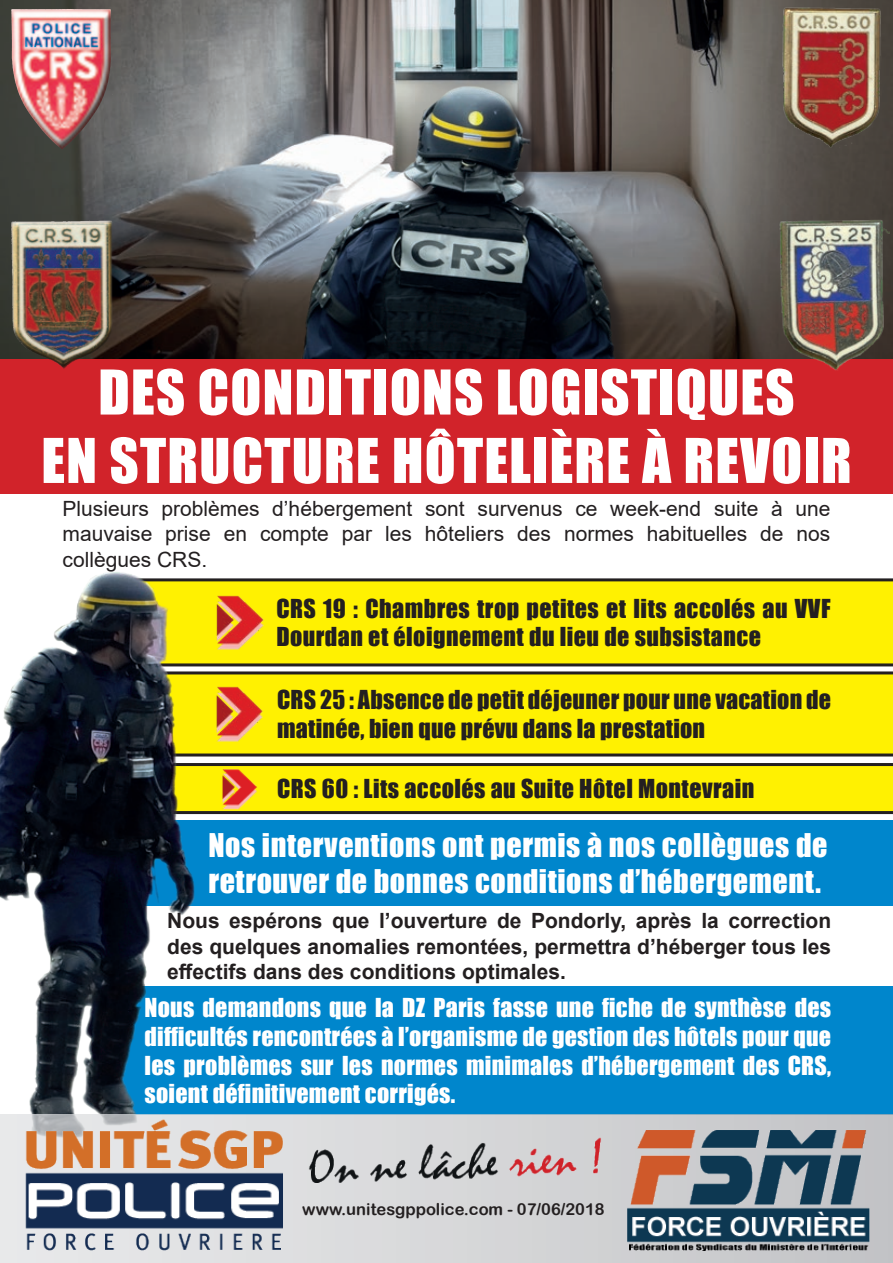
<style>
.page{position:relative;width:893px;height:1263px;background:#fff}
.page>*{position:absolute;margin:0;border:0;box-sizing:border-box;transform-origin:0 0}
.t1{font:57px/68.4px "Impact";letter-spacing:.02em;color:#fff;text-align:center}
.t2{font:30px/36px "Impact";letter-spacing:.02em;color:#fff}
.t3{font:24px/28.8px "Impact";letter-spacing:.02em;color:#231f20}
.t4{font:24px/28.8px "Impact";letter-spacing:.01em;color:#fff;text-align:justify}
.t5{font:700 21px/25.2px "Arial";color:#231f20;text-align:justify}
.t6{font:21px/25.2px "Arial";color:#231f20;text-align:justify}
.t7{font:16.5px "Arial Rounded MT Bold";color:#231f20}
</style>
<div class="page">
<div style="left:115px;top:986px;width:778px;height:129px;background:#0086cc"></div>
<div style="left:123px;top:820px;width:770px;height:86px;background:#0086cc"></div>
<svg style="left:209px;top:763px;width:684px;height:51px;background:#e3d704"></svg>
<svg style="left:209px;top:671px;width:684px;height:85px;background:#efe204"></svg>
<svg style="left:209px;top:578px;width:684px;height:88px;background:#f0e204"></svg>
<img style="left:0;top:572px;width:209px;height:543px">
<img style="left:1px;top:0;width:892px;height:359px">
<div style="left:0;top:1115px;width:893px;height:148px;background:linear-gradient(to right,#eaebec,#c3c4c6)"></div>
<img style="left:0;top:1115px;width:893px;height:136px">
<div style="left:2px;top:5px;width:114px;height:106px;background:#fff;opacity:.75"></div>
<div style="left:15px;top:5px;width:106px;height:149px;background:#231f20;opacity:.75"></div>
<img style="left:205px;top:593px;width:64px;height:59px">
<img style="left:776px;top:0;width:110px;height:160px">
<img style="left:280px;top:69px;width:357px;height:290px">
<div style="left:0;top:359px;width:893px;height:134px;background:#d1232a"></div>
<img style="left:204px;top:685px;width:64px;height:58px">
<img style="left:213px;top:767px;width:47px;height:43px">
<img style="left:2px;top:214px;width:119px;height:145px">
<div style="left:5px;top:214px;width:112px;height:127px;background:#fff;opacity:.75"></div>
<div style="left:11px;top:217px;width:108px;height:158px;background:#231f20;opacity:.75"></div>
<img style="left:774px;top:215px;width:116px;height:156px">
<h1 class="t1" style="left:41px;top:356px;width:812px">DES CONDITIONS LOGISTIQUES<br>EN STRUCTURE HÔTELIÈRE À REVOIR</h1>
<p class="t6" style="left:63px;top:496px;width:769px">Plusieurs problèmes d’hébergement sont survenus ce week-end suite à une mauvaise prise en compte par les hôteliers des normes habituelles de nos collègues CRS.</p>
<p class="t3" style="left:276px;top:593px;width:556px">CRS 19 : Chambres trop petites et lits accolés au VVF<br>Dourdan et éloignement du lieu de subsistance</p>
<p class="t3" style="left:277px;top:685px;width:556px">CRS 25 : Absence de petit déjeuner pour une vacation de matinée, bien que prévu dans la prestation</p>
<p class="t3" style="left:277px;top:774px;width:479px">CRS 60 : Lits accolés au Suite Hôtel Montevrain</p>
<p class="t2" style="left:208px;top:826px;width:621px">Nos interventions ont permis à nos collègues de retrouver de bonnes conditions d’hébergement.</p>
<p class="t5" style="left:167px;top:909px;width:665px">Nous espérons que l’ouverture de Pondorly, après la correction des quelques anomalies remontées, permettra d’héberger tous les effectifs dans des conditions optimales.</p>
<p class="t4" style="left:145px;top:992px;width:688px">Nous demandons que la DZ Paris fasse une fiche de synthèse des difficultés rencontrées à l’organisme de gestion des hôtels pour que les problèmes sur les normes minimales d’hébergement des CRS, soient définitivement corrigés.</p>
<p class="t7" style="left:302px;top:1199px;width:304px">www.unitesgppolice.com - 07/06/2018</p>
</div>
